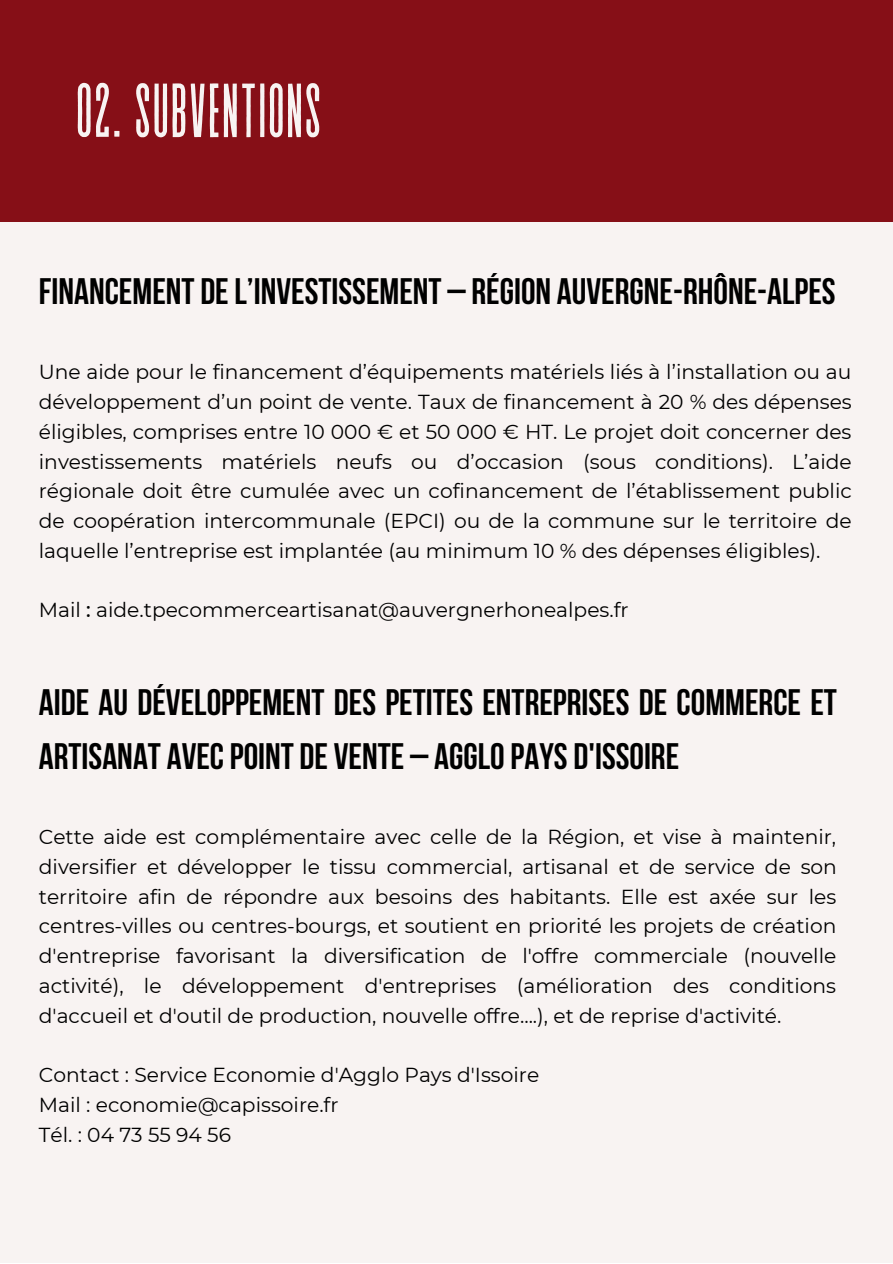
<style>
.page{position:relative;width:893px;height:1264px;background:#fff}
.page>*{position:absolute;margin:0;border:0;box-sizing:border-box;transform-origin:0 0}
.t1{font:76.5px "Revive 80 Tall";color:#f8f3f2}
.t2{font:700 36.75px/54.2px "Bebas Neue";color:#000}
.t3{font:20.25px/29.7px "Montserrat";color:#000;text-align:justify}
.s1{font-weight:500}
</style>
<div class="page">
<div style="left:0;top:0;width:892px;height:1262px;background:#f8f3f2"></div>
<div style="left:0;top:0;width:892px;height:221px;background:#860f17"></div>
<p class="t1" style="left:75px;top:71px;width:248px">02. SUBVENTIONS</p>
<p class="t2" style="left:39px;top:268px;width:798px">FINANCEMENT DEL’INVESTISSEMENT – RÉGION AUVERGNE-RHÔNE-ALPES</p>
<p class="t3" style="left:39px;top:357px;width:814px">Une aide pour le financement d’équipements matériels liés à l’installation ou au développement d’un point de vente. Taux de financement à 20 % des dépenses éligibles, comprises entre 10 000 € et 50 000 € HT. Le projet doit concerner des investissements matériels neufs ou d’occasion (sous conditions). L’aide régionale doit être cumulée avec un cofinancement de l’établissement public de coopération intercommunale (EPCI) ou de la commune sur le territoire de laquelle l’entreprise est implantée (au minimum 10 % des dépenses éligibles).</p>
<p class="t3" style="left:39px;top:595px;width:591px">Mail <span class="s1">:</span> aide.tpecommerceartisanat@auvergnerhonealpes.fr</p>
<p class="t2" style="left:39px;top:678px;width:799px">AIDE AU DÉVELOPPEMENT DES PETITES ENTREPRISES DE COMMERCE ET<br>ARTISANAT AVECPOINT DE VENTE – AGGLOPAYS D'ISSOIRE</p>
<p class="t3" style="left:39px;top:822px;width:799px">Cette aide est complémentaire avec celle de la Région, et vise à maintenir, diversifier et développer le tissu commercial, artisanal et de service de son territoire afin de répondre aux besoins des habitants. Elle est axée sur les centres-villes ou centres-bourgs, et soutient en priorité les projets de création d'entreprise favorisant la diversification de l'offre commerciale (nouvelle activité), le développement d'entreprises (amélioration des conditions d'accueil et d'outil de production, nouvelle offre....), et de reprise d'activité.</p>
<p class="t3" style="left:39px;top:1059px;width:502px">Contact : Service Economie d'Agglo Pays d'Issoire</p>
<p class="t3" style="left:39px;top:1089px;width:301px">Mail : economie@capissoire.fr</p>
<p class="t3" style="left:39px;top:1119px;width:194px">Tél. : 04 73 55 94 56</p>
</div>
